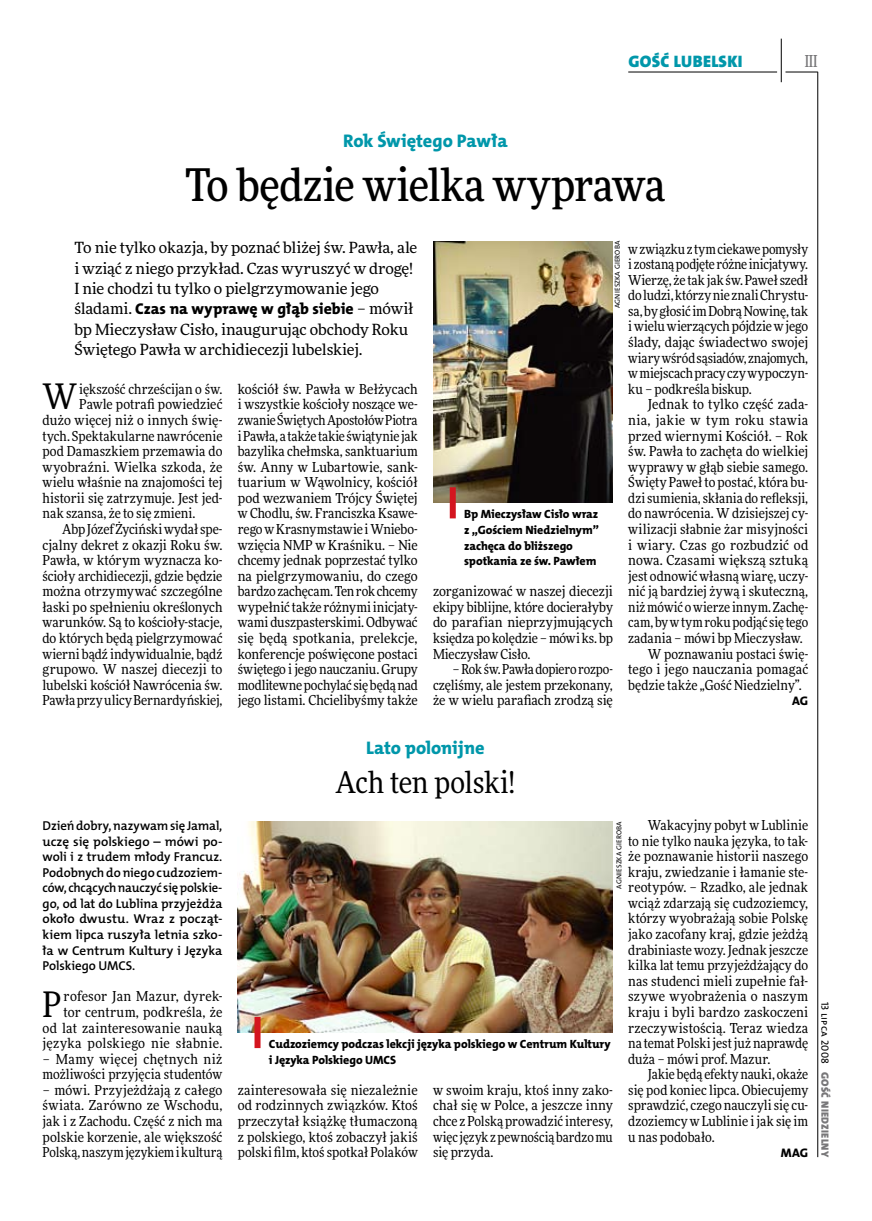
<style>
.page{position:relative;width:872px;height:1221px;background:#fff}
.page>*{position:absolute;margin:0;border:0;box-sizing:border-box;transform-origin:0 0}
.t1{font:500 45px "Freeday Narrow";letter-spacing:-.005em;color:#000}
.t2{font:35.25px "Freeday Narrow News";color:#000}
.t3{font:30px "Freeday Narrow News";letter-spacing:-.01em;color:#000}
.t4{font:18.3px "The Mix HP8 Ex Bld";letter-spacing:.005em;color:#0097aa}
.t5{font:16.65px "The Mix HP9 Blk";letter-spacing:.02em;color:#0097aa}
.t6{font:500 16.5px "Freeday Narrow";color:#787779;scale:.9 1}
.t7{font:15.75px "The Mix HP8 Ex Bld";letter-spacing:.02em;color:#000}
.t8{font:15.45px/20.4px "Freeday News";letter-spacing:-.01em;color:#000}
.t9{font:13.8px/15.6px "Freeday Narrow News";color:#000;text-align:justify}
.t10{font:13.8px/15.6px "Freeday Narrow News";letter-spacing:.02em;color:#000;text-align:right}
.t11{font:13.8px "Freeday Narrow News";letter-spacing:.025em;color:#000}
.t12{font:12.9px/15.6px "The Mix HP6 Se Bld";letter-spacing:-.005em;color:#000;text-align:justify}
.t13{font:12.45px "The Mix HP8 Ex Bld";color:#000}
.t14{font:12px/15.6px "The Mix HP8 Ex Bld";letter-spacing:-.005em;color:#000}
.t15{font:10.5px "The Mix HP9 Blk";letter-spacing:.025em;color:#787779}
.t16{font:10.5px "The Mix HP5 Plain";letter-spacing:.015em;color:#000}
.t17{font:7.2px "The Mix HP5 Plain";letter-spacing:.025em;color:#000}
.s1{font-family:"Freeday News";font-size:15.45px}
</style>
<div class="page">
<hr style="left:817px;top:72px;width:1px;height:1084px;background:#000">
<hr style="left:781px;top:39px;width:1px;height:43px;background:#000">
<hr style="left:785px;top:72px;width:32px;height:1px;background:#000">
<hr style="left:628px;top:72px;width:149px;height:1px;background:#000">
<img style="left:238px;top:821px;width:375px;height:211px">
<div style="left:254px;top:1016px;width:6px;height:32px;background:#d4151f"></div>
<img style="left:433px;top:241px;width:180px;height:262px">
<div style="left:450px;top:487px;width:6px;height:31px;background:#d4151f"></div>
<p class="t5" style="left:628px;top:50px;width:116px">GOŚĆ LUBELSKI</p>
<p class="t6" style="left:804px;top:50px;width:16px">III</p>
<h3 class="t4" style="left:343px;top:129px;width:166px">Rok Świętego Pawła</h3>
<h1 class="t1" style="left:185px;top:157px;width:482px">To będzie wielka wyprawa</h1>
<p class="t8" style="left:74px;top:237px;width:344px">To nie tylko okazja, by poznać bliżej św. Pawła, ale i wziąć z niego przykład. Czas wyruszyć w drogę!<br>I nie chodzi tu tylko o pielgrzymowanie jego</p>
<p class="t7" style="left:74px;top:299px;width:340px"><span class="s1">śladami.</span> Czas na wyprawę w głąb siebie <span class="s1">– mówił</span></p>
<p class="t8" style="left:74px;top:319px;width:335px">bp Mieczysław Cisło, inaugurując obchody Roku<br>Świętego Pawła w archidiecezji lubelskiej.</p>
<h2 class="t2" style="left:43px;top:375px;width:36px">W</h2>
<p class="t9" style="left:79px;top:381px;width:145px">iększość chrześcijan o św.</p>
<p class="t9" style="left:79px;top:396px;width:145px">Pawle potrafi powiedzieć</p>
<p class="t9" style="left:43px;top:412px;width:181px">dużo więcej niż o innych świę-</p>
<p class="t9" style="left:43px;top:427px;width:181px">tych. Spektakularne nawrócenie</p>
<p class="t9" style="left:43px;top:443px;width:181px">pod Damaszkiem przemawia do</p>
<p class="t9" style="left:43px;top:459px;width:181px">wyobraźni. Wielka szkoda, że</p>
<p class="t9" style="left:43px;top:474px;width:181px">wielu właśnie na znajomości tej</p>
<p class="t9" style="left:43px;top:490px;width:181px">historii się zatrzymuje. Jest jed-</p>
<p class="t9" style="left:43px;top:505px;width:154px">nak szansa, że to się zmieni.</p>
<p class="t9" style="left:62px;top:521px;width:162px">Abp Józef Życiński wydał spe-</p>
<p class="t9" style="left:43px;top:536px;width:181px">cjalny dekret z okazji Roku św.</p>
<p class="t9" style="left:43px;top:552px;width:181px">Pawła, w którym wyznacza ko-</p>
<p class="t9" style="left:43px;top:568px;width:181px">ścioły archidiecezji, gdzie będzie</p>
<p class="t9" style="left:43px;top:583px;width:181px">można otrzymywać szczególne</p>
<p class="t9" style="left:43px;top:599px;width:181px">łaski po spełnieniu określonych</p>
<p class="t9" style="left:43px;top:614px;width:181px">warunków. Są to kościoły-stacje,</p>
<p class="t9" style="left:43px;top:630px;width:181px">do których będą pielgrzymować</p>
<p class="t9" style="left:43px;top:645px;width:181px">wierni bądź indywidualnie, bądź</p>
<p class="t9" style="left:43px;top:661px;width:181px">grupowo. W naszej diecezji to</p>
<p class="t9" style="left:43px;top:677px;width:181px">lubelski kościół Nawrócenia św.</p>
<p class="t9" style="left:43px;top:692px;width:181px">Pawła przy ulicy Bernardyńskiej,</p>
<p class="t9" style="left:238px;top:381px;width:181px">kościół św. Pawła w Bełżycach i wszystkie kościoły noszące we&shy;zwanie Świętych Apostołów Piotra iPawła, a także takie świątynie jak bazylika chełmska, sanktuarium św. Anny w Lubartowie, sank&shy;tuarium w Wąwolnicy, kościół pod wezwaniem Trójcy Świętej w Chodlu, św. Franciszka Ksawe&shy;rego wKrasnymstawie iWniebo&shy;wzięcia NMP w Kraśniku. – Nie chcemy jednak poprzestać tylko na pielgrzymowaniu, do czego bardzo zachęcam. Ten rok chcemy wypełnić także różnymi inicjaty&shy;wami duszpasterskimi. Odbywać się będą spotkania, prelekcje, konferencje poświęcone postaci świętego i jego nauczaniu. Grupy modlitewne pochylać się będą nad jego listami. Chcielibyśmy także</p>
<p class="t17" style="left:613px;top:308px;width:68px;rotate:-90deg">Agn ieszka Gieroba</p>
<p class="t14" style="left:464px;top:506px;width:136px">Bp Mieczysław Cisło wraz z „Gościem Niedzielnym” zachęca do bliższego spotkania ze św. Pawłem</p>
<p class="t9" style="left:433px;top:583px;width:181px">zorganizować w naszej diecezji ekipy biblijne, które docierałyby do parafian nieprzyjmujących księdza po kolędzie – mówi ks. bp Mieczysław Cisło.</p>
<p class="t9" style="left:433px;top:661px;width:181px;text-indent:20px">– Rok św. Pawła dopiero rozpo&shy;częliśmy, ale jestem przekonany, że w wielu parafiach zrodzą się</p>
<p class="t9" style="left:628px;top:241px;width:181px">wzwiązku z tym ciekawe pomysły i zostaną podjęte różne inicjatywy.<br>Wierzę, że tak jak św. Paweł szedł do ludzi, którzy nie znali Chrystu&shy;sa, by głosić im Dobrą Nowinę, tak i wielu wierzących pójdzie w jego ślady, dając świadectwo swojej wiary wśród sąsiadów, znajomych, wmiejscach pracy czy wypoczyn&shy;ku – podkreśla biskup.</p>
<p class="t9" style="left:648px;top:396px;width:162px">Jednak to tylko część zada-</p>
<p class="t11" style="left:628px;top:411px;width:181px">nia, jakie w tym roku stawia</p>
<p class="t9" style="left:628px;top:427px;width:181px">przed wiernymi Kościół. – Rok</p>
<p class="t9" style="left:628px;top:443px;width:181px">św. Pawła to zachęta do wielkiej</p>
<p class="t9" style="left:628px;top:459px;width:181px">wyprawy w głąb siebie samego.</p>
<p class="t9" style="left:628px;top:474px;width:181px">Święty Paweł to postać, która bu-</p>
<p class="t9" style="left:628px;top:490px;width:181px">dzi sumienia, skłania do refleksji,</p>
<p class="t9" style="left:628px;top:505px;width:181px">do nawrócenia. W dzisiejszej cy-</p>
<p class="t9" style="left:628px;top:521px;width:181px">wilizacji słabnie żar misyjności</p>
<p class="t9" style="left:628px;top:536px;width:181px">i wiary. Czas go rozbudzić od</p>
<p class="t9" style="left:628px;top:552px;width:181px">nowa. Czasami większą sztuką</p>
<p class="t9" style="left:628px;top:568px;width:181px">jest odnowić własną wiarę, uczy-</p>
<p class="t9" style="left:628px;top:583px;width:181px">nić ją bardziej żywą i skuteczną,</p>
<p class="t9" style="left:628px;top:599px;width:181px">niż mówić owierze innym. Zachę-</p>
<p class="t9" style="left:628px;top:614px;width:181px">cam, by wtym roku podjąć się tego</p>
<p class="t9" style="left:628px;top:630px;width:176px">zadania – mówi bp Mieczysław.</p>
<p class="t9" style="left:648px;top:645px;width:162px">W poznawaniu postaci świę-</p>
<p class="t9" style="left:628px;top:661px;width:181px">tego i jego nauczania pomagać</p>
<p class="t9" style="left:628px;top:677px;width:175px">będzie także „Gość Niedzielny”.</p>
<p class="t13" style="left:792px;top:693px;width:18px">AG</p>
<h3 class="t4" style="left:366px;top:736px;width:120px">Lato polonijne</h3>
<h3 class="t3" style="left:335px;top:764px;width:181px">Ach ten polski!</h3>
<p class="t9" style="left:628px;top:817px;width:181px;text-indent:20px">Wakacyjny pobyt w Lublinie to nie tylko nauka języka, to tak&shy;że poznawanie historii naszego kraju, zwiedzanie i łamanie ste&shy;reotypów. – Rzadko, ale jednak wciąż zdarzają się cudzoziemcy, którzy wyobrażają sobie Polskę jako zacofany kraj, gdzie jeżdżą drabiniaste wozy. Jednak jeszcze kilka lat temu przyjeżdżający do nas studenci mieli zupełnie fał&shy;szywe wyobrażenia o naszym kraju i byli bardzo zaskoczeni rzeczywistością. Teraz wiedza na temat Polski jest już naprawdę duża – mówi prof. Mazur.</p>
<p class="t9" style="left:628px;top:1066px;width:181px;text-indent:20px">Jakie będą efekty nauki, okaże się pod koniec lipca. Obiecujemy sprawdzić, czego nauczyli się cu&shy;dzoziemcy w Lublinie i jak się im u nas podobało.</p>
<p class="t13" style="left:781px;top:1144px;width:29px">MAG</p>
<p class="t12" style="left:43px;top:817px;width:181px">Dzień dobry, nazywam się Jamal, uczę się polskiego – mówi po&shy;woli i z trudem młody Francuz.<br>Podobnych do niego cudzoziem&shy;ców, chcących nauczyć się polskie&shy;go, od lat do Lublina przyjeżdża około dwustu. Wraz z począt&shy;kiem lipca ruszyła letnia szko&shy;ła w Centrum Kultury i Języka Polskiego UMCS.</p>
<h2 class="t2" style="left:43px;top:982px;width:21px">P</h2>
<p class="t17" style="left:614px;top:888px;width:68px;rotate:-90deg">Agn ieszka Gieroba</p>
<p class="t10" style="left:43px;top:988px;width:181px">rofesor Jan Mazur, dyrek-<br>tor centrum, podkreśla, że<br>od lat zainteresowanie nauką języka polskiego nie słabnie.</p>
<p class="t9" style="left:43px;top:1050px;width:181px">– Mamy więcej chętnych niż możliwości przyjęcia studentów</p>
<p class="t9" style="left:43px;top:1081px;width:181px">– mówi. Przyjeżdżają z całego świata. Zarówno ze Wschodu, jak i z Zachodu. Część z nich ma polskie korzenie, ale większość Polską, naszym językiem ikulturą</p>
<p class="t9" style="left:238px;top:1081px;width:181px">zainteresowała się niezależnie od rodzinnych związków. Ktoś przeczytał książkę tłumaczoną z polskiego, ktoś zobaczył jakiś polski film, ktoś spotkał Polaków</p>
<p class="t9" style="left:433px;top:1081px;width:181px">w swoim kraju, ktoś inny zako&shy;chał się w Polce, a jeszcze inny chce z Polską prowadzić interesy, więc język zpewnością bardzo mu się przyda.</p>
<p class="t14" style="left:269px;top:1036px;width:343px">Cudzoziemcy podczas lekcji języka polskiego w Centrum Kultury i Języka Polskiego UMCS</p>
<p class="t16" style="left:832px;top:1001px;width:64px;rotate:90deg">13 lipca 2008</p>
<p class="t15" style="left:832px;top:1071px;width:87px;rotate:90deg">GOŚĆ NIEDZIELNY</p>
</div>
